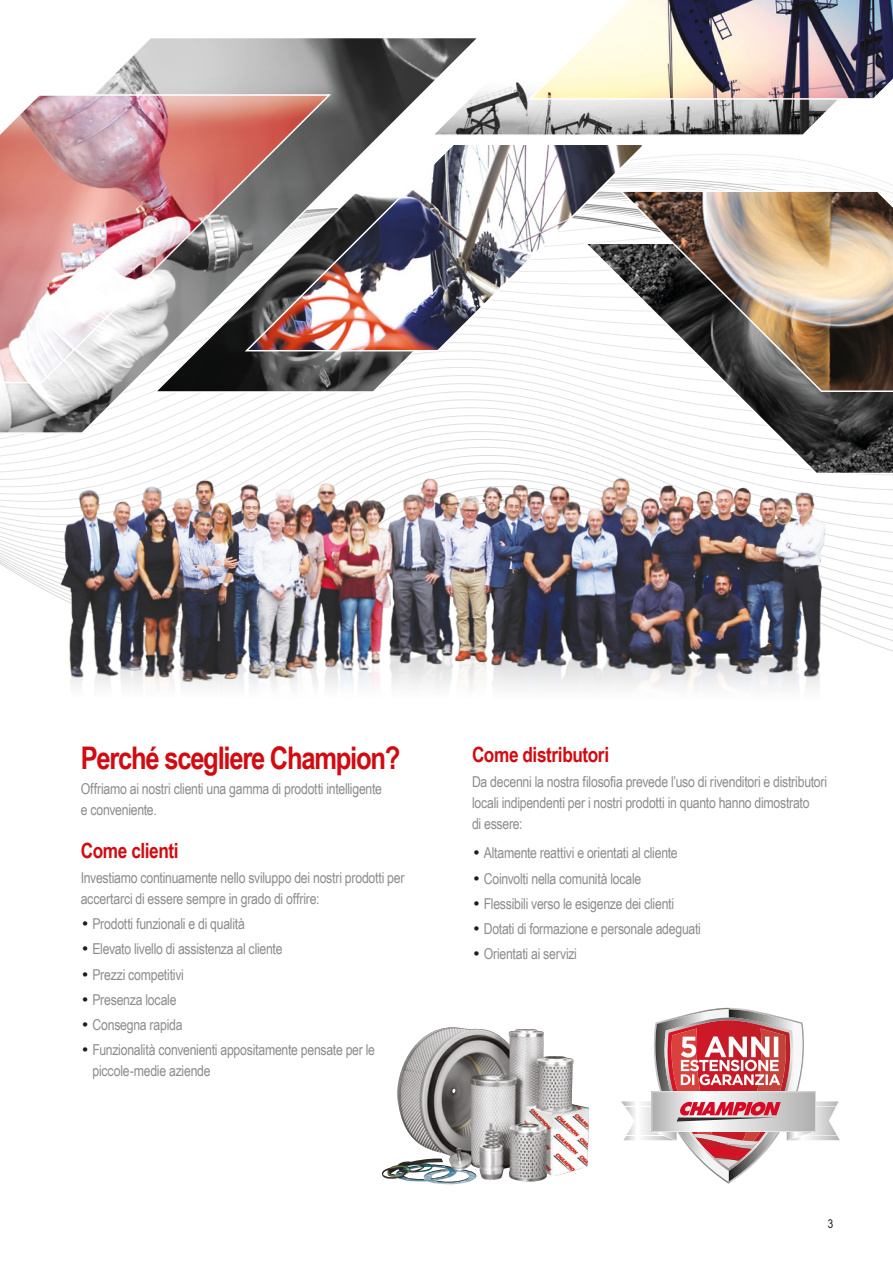
<style>
.page{position:relative;width:893px;height:1263px;background:#fff}
.page>*{position:absolute;margin:0;border:0;box-sizing:border-box;transform-origin:0 0}
.t1{font:700 31.2px "Arial Narrow";letter-spacing:-.04em;color:#d20b11}
.t2{font:700 21px "Arial Narrow";letter-spacing:-.02em;color:#d20b11}
.t3{font:15px/21px "Arial Narrow";letter-spacing:-.015em;color:#8d8c8c}
.t4{font:12px "Arial Narrow";color:#1d1d1b}
.s1{font-family:"Swiss 721 BT";font-weight:300;color:#1d1d1b}
</style>
<div class="page">
<svg style="left:381px;top:1007px;width:349px;height:178px"></svg>
<svg style="left:0;top:154px;width:893px;height:323px"></svg>
<svg style="left:0;top:38px;width:482px;height:397px"></svg>
<svg style="left:152px;top:352px;width:430px;height:41px"></svg>
<svg style="left:429px;top:38px;width:408px;height:99px"></svg>
<svg style="left:582px;top:352px;width:311px;height:123px"></svg>
<svg style="left:333px;top:142px;width:315px;height:210px"></svg>
<img style="left:0;top:93px;width:333px;height:291px">
<svg style="left:526px;top:0;width:367px;height:100px"></svg>
<img style="left:617px;top:189px;width:276px;height:204px">
<img style="left:40px;top:458px;width:804px;height:231px">
<svg style="left:621px;top:1008px;width:219px;height:176px"></svg>
<h1 class="t1" style="left:81px;top:734px;width:321px">Perché scegliere Champion?</h1>
<p class="t3" style="left:81px;top:778px;width:303px">Offriamo ai nostri clienti una gamma di prodotti intelligente e conveniente.</p>
<h2 class="t2" style="left:81px;top:834px;width:99px">Come clienti</h2>
<p class="t3" style="left:81px;top:866px;width:325px">Investiamo continuamente nello sviluppo dei nostri prodotti per accertarci di essere sempre in grado di offrire:</p>
<p class="t3" style="left:81px;top:913px;width:166px"><span class="s1">•</span> Prodotti funzionali e di qualità</p>
<p class="t3" style="left:81px;top:938px;width:203px"><span class="s1">•</span> Elevato livello di assistenza al cliente</p>
<p class="t3" style="left:81px;top:963px;width:105px"><span class="s1">•</span> Prezzi competitivi</p>
<p class="t3" style="left:81px;top:988px;width:97px"><span class="s1">•</span> Presenza locale</p>
<p class="t3" style="left:81px;top:1014px;width:103px"><span class="s1">•</span> Consegna rapida</p>
<p class="t3" style="left:92px;top:1039px;width:284px;text-indent:-12px"><span class="s1">•</span> Funzionalità convenienti appositamente pensate per le piccole-medie aziende</p>
<h2 class="t2" style="left:472px;top:738px;width:139px">Come distributori</h2>
<p class="t3" style="left:472px;top:770px;width:357px">Da decenni la nostra filosofia prevede l’uso di rivenditori e distributori locali indipendenti per i nostri prodotti in quanto hanno dimostrato<br>di essere:</p>
<p class="t3" style="left:472px;top:842px;width:207px"><span class="s1">•</span> Altamente reattivi e orientati al cliente</p>
<p class="t3" style="left:472px;top:867px;width:171px"><span class="s1">•</span> Coinvolti nella comunità locale</p>
<p class="t3" style="left:472px;top:892px;width:204px"><span class="s1">•</span> Flessibili verso le esigenze dei clienti</p>
<p class="t3" style="left:472px;top:918px;width:231px"><span class="s1">•</span> Dotati di formazione e personale adeguati</p>
<p class="t3" style="left:472px;top:943px;width:107px"><span class="s1">•</span> Orientati ai servizi</p>
<p class="t4" style="left:828px;top:1215px;width:7px">3</p>
</div>
